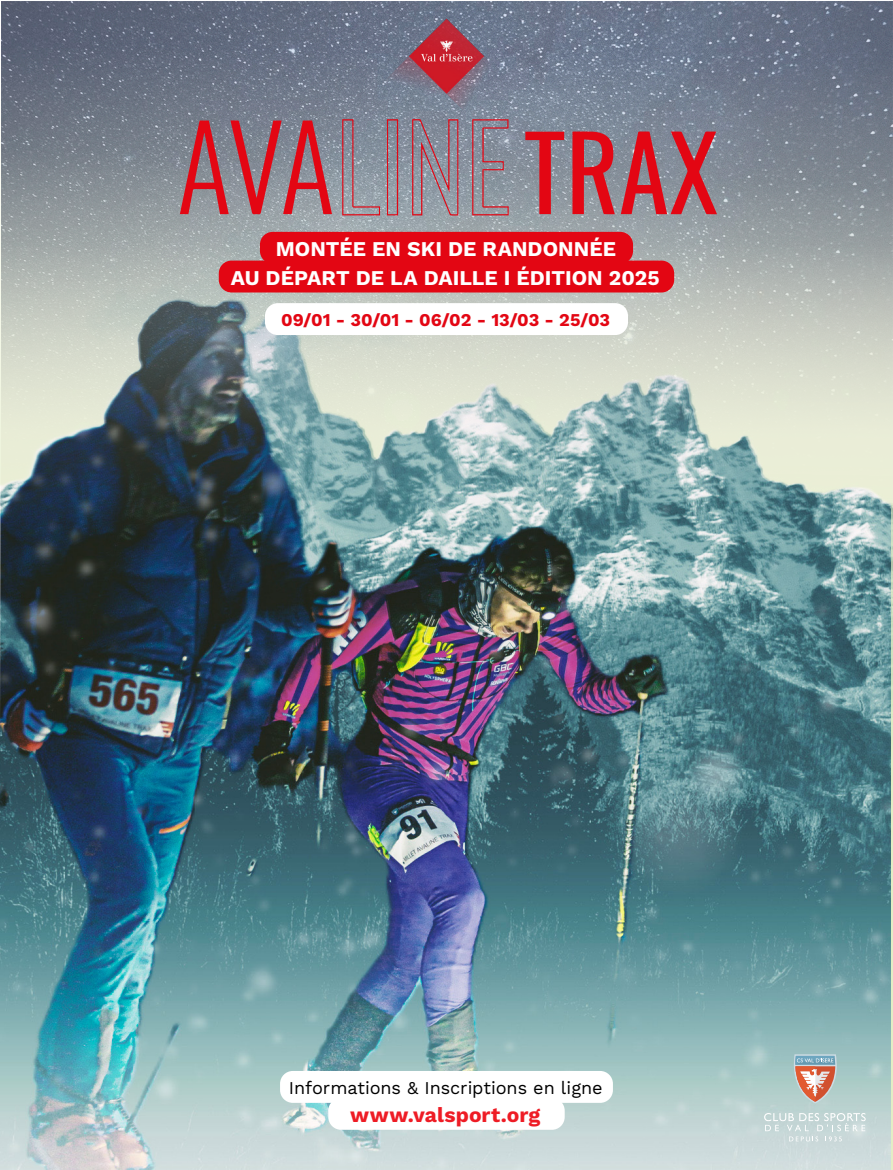
<style>
.page{position:relative;width:893px;height:1170px;background:#fff}
.page>*{position:absolute;margin:0;border:0;box-sizing:border-box;transform-origin:0 0}
.t1{font:700 21px "Work Sans";color:#fff}
.t2{font:700 21px "Work Sans";letter-spacing:.005em;color:#ee1c25}
.t3{font:18px "Work Sans";letter-spacing:-.005em;color:#000}
.t4{font:700 18px "Work Sans";color:#e30613}
</style>
<div class="page">
<img style="left:0;top:2px;width:891px;height:1167px">
<div style="left:260px;top:232px;width:373px;height:32px;background:#e30613;border-radius:13px"></div>
<svg style="left:572px;top:131px;width:43px;height:83px;background:#bd424e"></svg>
<svg style="left:621px;top:131px;width:96px;height:83px;background:#ad5863"></svg>
<svg style="left:180px;top:120px;width:152px;height:94px;background:#a4646f"></svg>
<svg style="left:525px;top:132px;width:39px;height:82px;background:#ac626d"></svg>
<svg style="left:412px;top:127px;width:46px;height:88px;background:#998692"></svg>
<svg style="left:472px;top:127px;width:37px;height:88px;background:#958792"></svg>
<svg style="left:342px;top:119px;width:38px;height:96px;background:#948d98"></svg>
<svg style="left:387px;top:127px;width:11px;height:88px"></svg>
<div style="left:265px;top:303px;width:363px;height:32px;background:#fff;border-radius:13px"></div>
<div style="left:219px;top:260px;width:455px;height:32px;background:#e30613;border-radius:13px"></div>
<div style="left:328px;top:1097px;width:237px;height:32px;background:#fff;border-radius:13px"></div>
<img style="left:370px;top:1px;width:153px;height:126px">
<svg style="left:794px;top:1054px;width:43px;height:49px;background:#c2a59c"></svg>
<svg style="left:764px;top:1112px;width:102px;height:29px;background:#cedcdc"></svg>
<div style="left:280px;top:1070px;width:333px;height:32px;background:#fff;border-radius:13px"></div>
<p class="t1" style="left:276px;top:236px;width:342px">MONTÉE EN SKI DE RANDONNÉE</p>
<p class="t1" style="left:231px;top:265px;width:430px">AU DÉPART DE LA DAILLE I ÉDITION 2025</p>
<p class="t4" style="left:281px;top:309px;width:331px">09/01 - 30/01 - 06/02 - 13/03 - 25/03</p>
<p class="t3" style="left:289px;top:1076px;width:315px">Informations &amp; Inscriptions en ligne</p>
<p class="t2" style="left:350px;top:1102px;width:192px">www.valsport.org</p>
</div>
